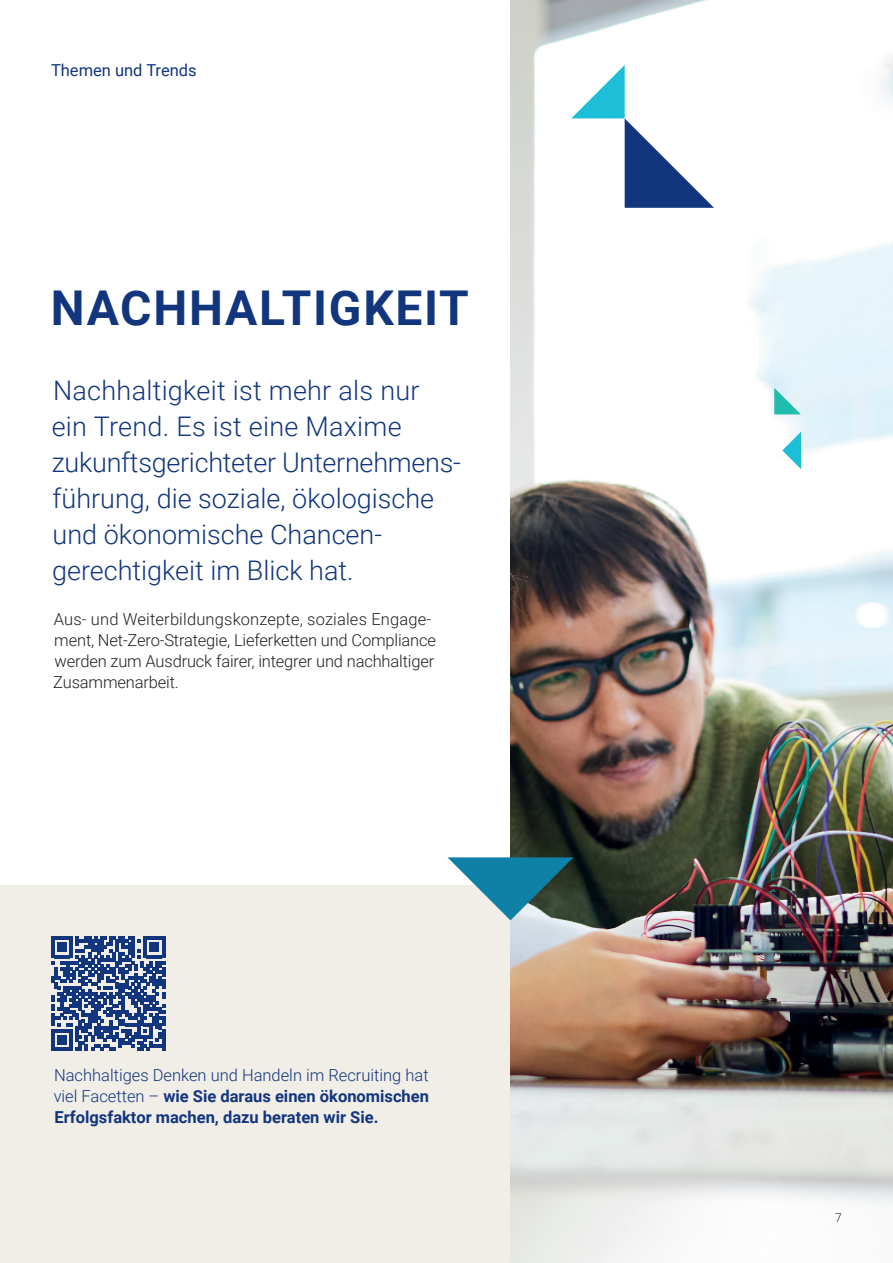
<style>
.page{position:relative;width:893px;height:1263px;background:#fff}
.page>*{position:absolute;margin:0;border:0;box-sizing:border-box;transform-origin:0 0}
.t1{font:700 48px "Roboto";letter-spacing:.035em;color:#11367e}
.t2{font:300 27px/36px "Roboto";color:#11367e}
.t3{font:300 16.5px/21px "Roboto";letter-spacing:-.01em;color:#231f20}
.t4{font:700 16.5px/21px "Roboto";color:#11367e;text-align:justify}
.t5{font:16.5px "Roboto";color:#11367e}
.t6{font:300 12px "Roboto";color:#231f20}
.s1{font-weight:300}
</style>
<div class="page">
<div style="left:0;top:886px;width:510px;height:377px;background:#f1ede7"></div>
<img style="left:510px;top:0;width:383px;height:1263px">
<svg style="left:447px;top:857px;width:126px;height:63px"></svg>
<svg style="left:571px;top:65px;width:143px;height:143px"></svg>
<svg style="left:774px;top:388px;width:27px;height:26px"></svg>
<svg style="left:782px;top:432px;width:19px;height:37px"></svg>
<svg style="left:51px;top:937px;width:114px;height:114px"></svg>
<hr style="left:162px;top:1029px;width:3px;height:22px;background:#11367e">
<p class="t5" style="left:51px;top:58px;width:147px">Themen und Trends</p>
<h1 class="t1" style="left:51px;top:274px;width:420px">NACHHALTIGKEIT</h1>
<p class="t2" style="left:52px;top:371px;width:411px">Nachhaltigkeit ist mehr als nur<br>ein Trend. Es ist eine Maxime zukunftsgerichteter Unternehmens&shy;führung, die soziale, ökologische und ökonomische Chancen&shy;gerechtigkeit im Blick hat.</p>
<p class="t3" style="left:53px;top:608px;width:384px">Aus- und Weiterbildungskonzepte, soziales Engage&shy;ment, Net-Zero-Strategie, Lieferketten und Compliance werden zum Ausdruck fairer, integrer und nachhaltiger Zusammenarbeit.</p>
<p class="t4" style="left:54px;top:1064px;width:377px"><span class="s1">Nachhaltiges Denken und Handeln im Recruiting hat viel Facetten –</span> wie Sie daraus einen ökonomischen Erfolgsfaktor machen, dazu beraten wir Sie.</p>
<p class="t6" style="left:835px;top:1209px;width:8px">7</p>
</div>
